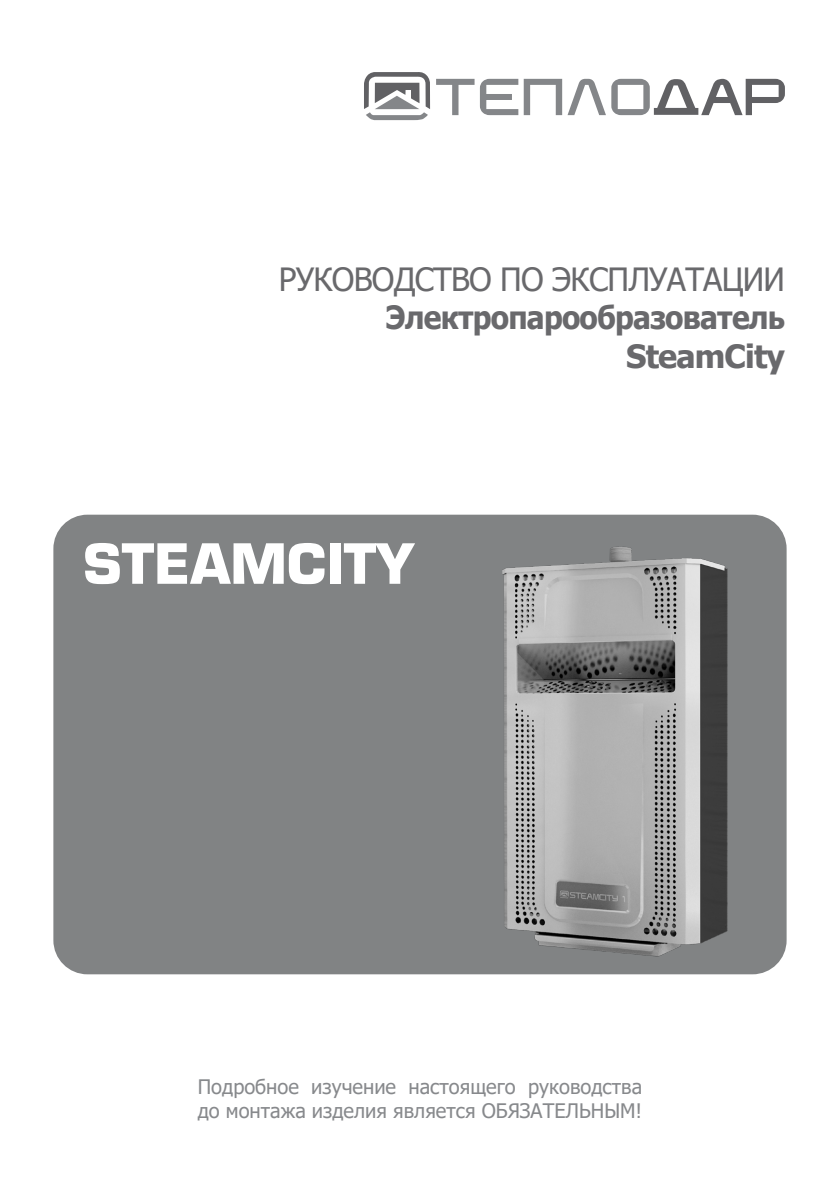
<style>
.page{position:relative;width:840px;height:1191px;background:#fff}
.page>*{position:absolute;margin:0;border:0;box-sizing:border-box;transform-origin:0 0}
.t1{font:700 54px "Europe";color:#fff}
.t2{font:32px "Tahoma";letter-spacing:-.025em;color:#69696c}
.t3{font:700 32px "Tahoma";letter-spacing:-.025em;color:#69696c;scale:.93 1}
.t4{font:700 32px "Tahoma";letter-spacing:-.025em;color:#69696c}
.t5{font:20px "Tahoma";color:#87898c}
</style>
<div class="page">
<div style="left:53px;top:514px;width:733px;height:460px;background:#818384;border-radius:34px"></div>
<svg style="left:364px;top:72px;width:66px;height:48px"></svg>
<svg style="left:436px;top:79px;width:348px;height:36px"></svg>
<img style="left:502px;top:546px;width:226px;height:411px">
<p class="t2" style="left:279px;top:258px;width:507px">РУКОВОДСТВО ПО ЭКСПЛУАТАЦИИ</p>
<p class="t3" style="left:386px;top:295px;width:430px">Электропарообразователь</p>
<p class="t4" style="left:625px;top:334px;width:160px">SteamCity</p>
<p class="t1" style="left:83px;top:532px;width:332px">STEAMCITY</p>
<p class="t5" style="left:198px;top:1073px;width:445px">Подробное изучение настоящего руководства</p>
<p class="t5" style="left:198px;top:1097px;width:445px">до монтажа изделия является ОБЯЗАТЕЛЬНЫМ!</p>
</div>
